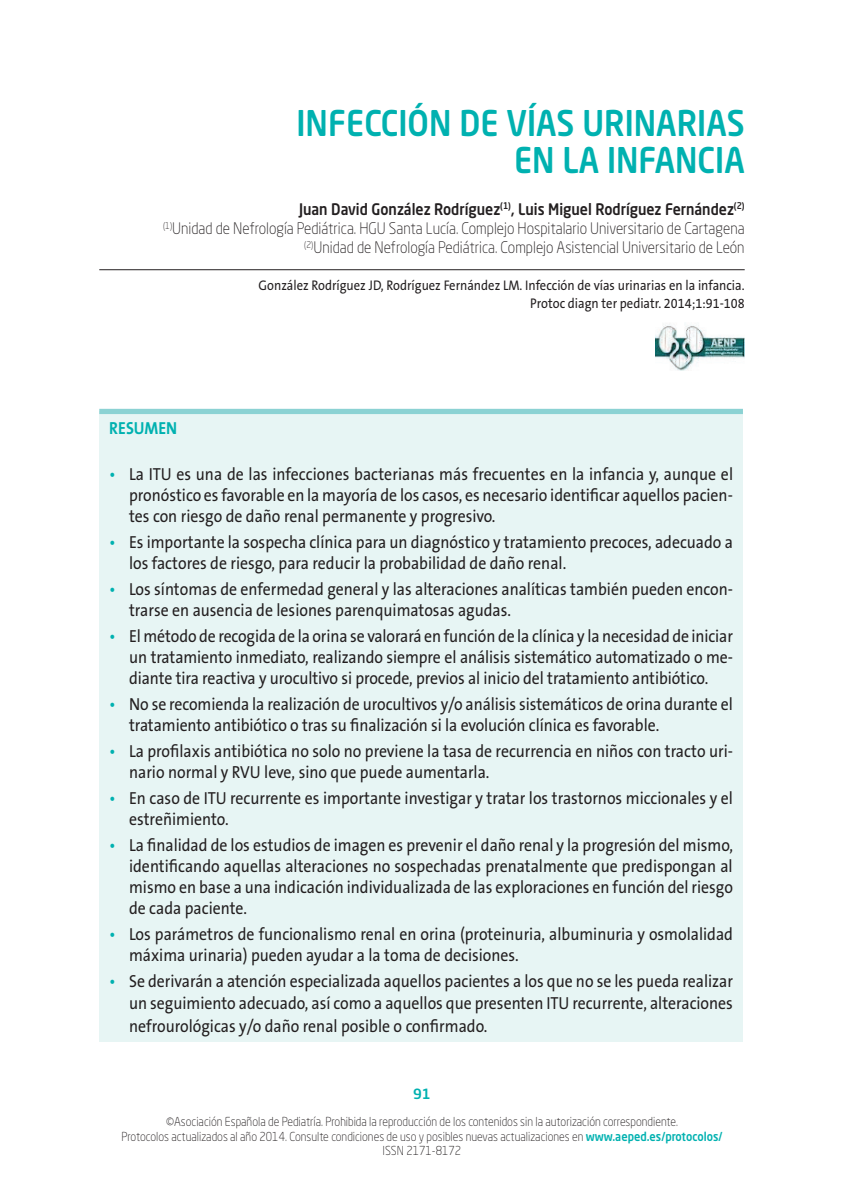
<style>
.page{position:relative;width:844px;height:1191px;background:#fff}
.page>*{position:absolute;margin:0;border:0;box-sizing:border-box;transform-origin:0 0}
._000_TITULO{font:500 35px/36.8px "Neo Sans Std";color:#00b1b0;text-align:right;scale:.9 1}
.t1{font:17.5px/21px "The Sans B5 Plain";color:#231f20;scale:.9 1}
.t2{font:700 17.5px "The Sans B7";color:#00b1b0;scale:.9 1}
.t3{font:300 15.75px "Neo Sans Std";color:#231f20;scale:.9 1}
._001_AUTOR{font:500 15.75px "Neo Sans Std";color:#231f20;scale:.9 1}
._003_NOTA{font:14px/17.5px "The Sans B5 Plain";color:#231f20;text-align:right;scale:.9 1}
.t4{font:500 14px "Neo Sans Std";color:#00b1b0}
.t5{font:300 12.25px "Neo Sans Std";color:#231f20;scale:.9 1}
.s1{color:#00b1b0}
.s2{font-weight:500;color:#00b1b0}
</style>
<div class="page">
<hr style="left:99px;top:269px;width:645px;height:1px;background:#231f20">
<img style="left:655px;top:325px;width:89px;height:45px">
<div style="left:99px;top:411px;width:643px;height:631px;background:#e7f5f4"></div>
<div style="left:99px;top:409px;width:643px;height:5px;background:#8bd2d3"></div>
<p class="_000_TITULO" style="left:296px;top:104px;width:499px">INFECCIÓN DE VÍAS URINARIAS<br>EN LA INFANCIA</p>
<p class="_001_AUTOR" style="left:299px;top:199px;width:496px">Juan David González Rodríguez<sup>(1)</sup>, Luis Miguel Rodríguez Fernández<sup>(2)</sup></p>
<p class="t3" style="left:163px;top:219px;width:647px"><sup>(1)</sup>Unidad de Nefrología Pediátrica. HGU Santa Lucía. Complejo Hospitalario Universitario de Cartagena</p>
<p class="t3" style="left:304px;top:238px;width:490px"><sup>(2)</sup>Unidad de Nefrología Pediátrica. Complejo Asistencial Universitario de León</p>
<p class="_003_NOTA" style="left:258px;top:277px;width:541px">González Rodríguez JD, Rodríguez Fernández LM. Infección de vías urinarias en la infancia.<br>Protoc diagn ter pediatr. 2014;1:91-108</p>
<p class="t2" style="left:109px;top:419px;width:77px">RESUMEN</p>
<p class="t1" style="left:129px;top:464px;width:672px;text-align:justify;text-indent:-20px"><span class="s1">•</span> La ITU es una de las infecciones bacterianas más frecuentes en la infancia y, aunque el pronóstico es favorable en la mayoría de los casos, es necesario identificar aquellos pacien&shy;tes con riesgo de daño renal permanente y progresivo.</p>
<p class="t1" style="left:129px;top:532px;width:672px;text-indent:-20px"><span class="s1">•</span> Es importante la sospecha clínica para un diagnóstico y tratamiento precoces, adecuado a los factores de riesgo, para reducir la probabilidad de daño renal.</p>
<p class="t1" style="left:129px;top:579px;width:672px;text-indent:-20px"><span class="s1">•</span> Los síntomas de enfermedad general y las alteraciones analíticas también pueden encon&shy;trarse en ausencia de lesiones parenquimatosas agudas.</p>
<p class="t1" style="left:129px;top:626px;width:672px;text-align:justify;text-indent:-20px"><span class="s1">•</span> El método de recogida de la orina se valorará en función de la clínica y la necesidad de iniciar un tratamiento inmediato, realizando siempre el análisis sistemático automatizado o me&shy;diante tira reactiva y urocultivo si procede, previos al inicio del tratamiento antibiótico.</p>
<p class="t1" style="left:129px;top:694px;width:672px;text-indent:-20px"><span class="s1">•</span> No se recomienda la realización de urocultivos y/o análisis sistemáticos de orina durante el tratamiento antibiótico o tras su finalización si la evolución clínica es favorable.</p>
<p class="t1" style="left:129px;top:741px;width:672px;text-indent:-20px"><span class="s1">•</span> La profilaxis antibiótica no solo no previene la tasa de recurrencia en niños con tracto uri&shy;nario normal y RVU leve, sino que puede aumentarla.</p>
<p class="t1" style="left:129px;top:788px;width:672px;text-indent:-20px"><span class="s1">•</span> En caso de ITU recurrente es importante investigar y tratar los trastornos miccionales y el estreñimiento.</p>
<p class="t1" style="left:129px;top:835px;width:672px;text-align:justify;text-indent:-20px"><span class="s1">•</span> La finalidad de los estudios de imagen es prevenir el daño renal y la progresión del mismo, identificando aquellas alteraciones no sospechadas prenatalmente que predispongan al mismo en base a una indicación individualizada de las exploraciones en función del riesgo de cada paciente.</p>
<p class="t1" style="left:129px;top:923px;width:672px;text-indent:-20px"><span class="s1">•</span> Los parámetros de funcionalismo renal en orina (proteinuria, albuminuria y osmolalidad máxima urinaria) pueden ayudar a la toma de decisiones.</p>
<p class="t1" style="left:129px;top:970px;width:672px;line-height:22.8px;text-align:justify;text-indent:-20px"><span class="s1">•</span> Se derivarán a atención especializada aquellos pacientes a los que no se les pueda realizar un seguimiento adecuado, así como a aquellos que presenten ITU recurrente, alteraciones nefrourológicas y/o daño renal posible o confirmado.</p>
<p class="t4" style="left:413px;top:1085px;width:19px">91</p>
<p class="t5" style="left:166px;top:1114px;width:570px">©Asociación Española de Pediatría. Prohibida la reproducción de los contenidos sin la autorización correspondiente.</p>
<p class="t5" style="left:121px;top:1128px;width:669px">Protocolos actualizados al año 2014. Consulte condiciones de uso y posibles nuevas actualizaciones en <span class="s2">www.aeped.es/protocolos/</span></p>
<p class="t5" style="left:382px;top:1143px;width:89px">ISSN 2171-8172</p>
</div>
